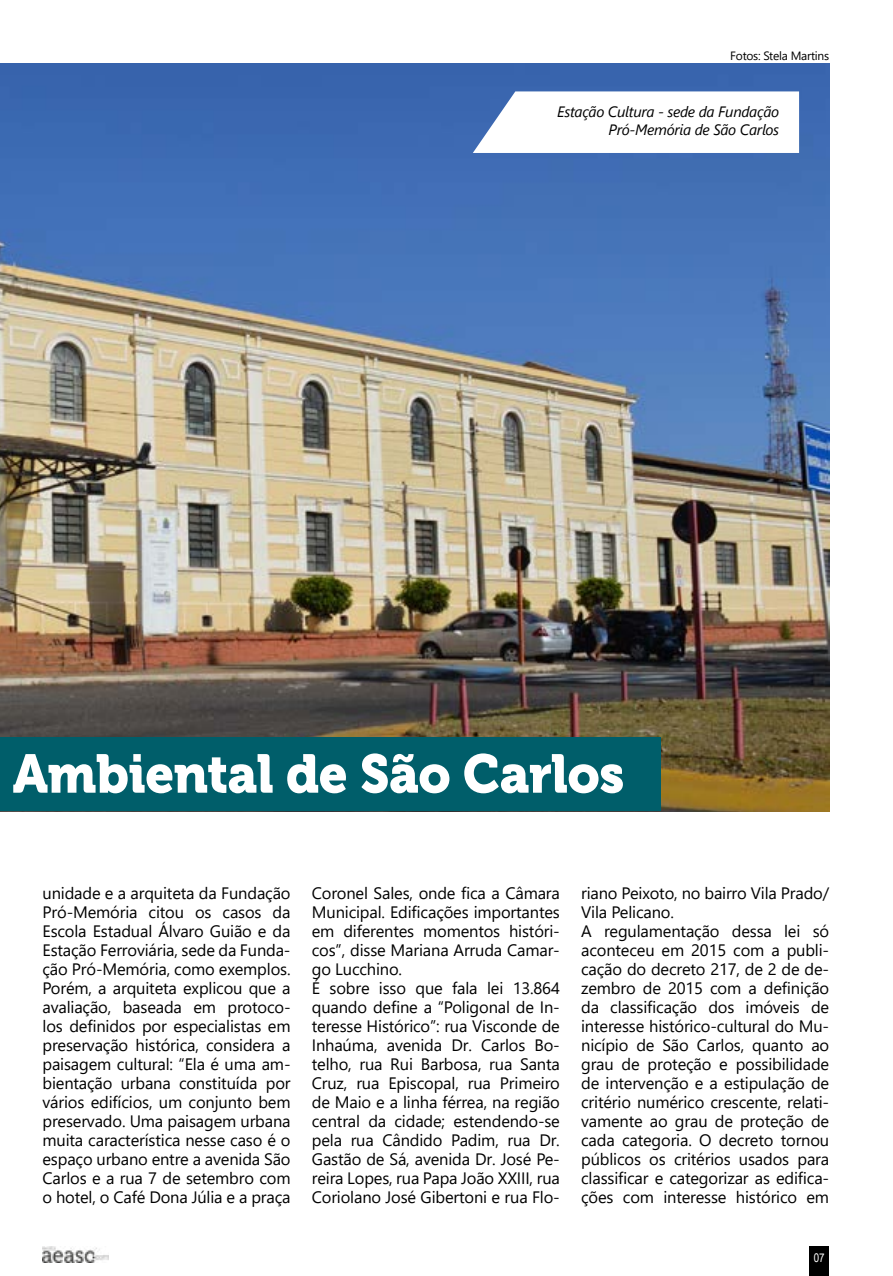
<style>
.page{position:relative;width:893px;height:1276px;background:#fff}
.page>*{position:absolute;margin:0;border:0;box-sizing:border-box;transform-origin:0 0}
.t1{font:54px "Museo 900";letter-spacing:-.01em;color:#fff;scale:.95 1}
.t2{font:16.5px/18.9px "Segoe UI";letter-spacing:-.01em;color:#000}
.t3{font:italic 15px/18px "Segoe UI";letter-spacing:-.02em;color:#000;text-align:right}
.t4{font:12px "Segoe UI";letter-spacing:-.02em;color:#000}
.t5{font:12px "Arial Narrow";color:#fff}
</style>
<div class="page">
<img style="left:0;top:64px;width:829px;height:747px">
<div style="left:809px;top:1247px;width:20px;height:29px;background:#000"></div>
<img style="left:43px;top:1247px;width:66px;height:15px">
<svg style="left:473px;top:91px;width:326px;height:62px"></svg>
<div style="left:0;top:737px;width:660px;height:74px;background:#005e6a"></div>
<p class="t4" style="left:730px;top:45px;width:100px">Fotos: Stela Martins</p>
<p class="t3" style="left:557px;top:100px;width:224px">Estação Cultura - sede da Fundação<br>Pró-Memória de São Carlos</p>
<h1 class="t1" style="left:13px;top:743px;width:645px">Ambiental de São Carlos</h1>
<p class="t2" style="left:43px;top:882px;width:250px;text-align:justify">unidade e a arquiteta da Fundação Pró-Memória citou os casos da Escola Estadual Álvaro Guião e da Estação Ferroviária, sede da Funda&shy;ção Pró-Memória, como exemplos.<br>Porém, a arquiteta explicou que a avaliação, baseada em protoco&shy;los definidos por especialistas em preservação histórica, considera a paisagem cultural: “Ela é uma am&shy;bientação urbana constituída por vários edifícios, um conjunto bem preservado. Uma paisagem urbana muita característica nesse caso é o espaço urbano entre a avenida São Carlos e a rua 7 de setembro com o hotel, o Café Dona Júlia e a praça</p>
<p class="t2" style="left:312px;top:882px;width:250px">Coronel Sales, onde fica a Câmara<br>Municipal. Edificações importantes em diferentes momentos históri&shy;cos”, disse Mariana Arruda Camar&shy;go Lucchino.<br>É sobre isso que fala lei 13.864 quando define a “Poligonal de In&shy;teresse Histórico”: rua Visconde de<br>Inhaúma, avenida Dr. Carlos Bo&shy;telho, rua Rui Barbosa, rua Santa<br>Cruz, rua Episcopal, rua Primeiro de Maio e a linha férrea, na região central da cidade; estendendo-se pela rua Cândido Padim, rua Dr.<br>Gastão de Sá, avenida Dr. José Pe&shy;reira Lopes, rua Papa João XXIII, rua<br>Coriolano José Gibertoni e rua Flo-</p>
<p class="t2" style="left:581px;top:882px;width:250px">riano Peixoto, no bairro Vila Prado/<br>Vila Pelicano.<br>A regulamentação dessa lei só aconteceu em 2015 com a publi&shy;cação do decreto 217, de 2 de de&shy;zembro de 2015 com a definição da classificação dos imóveis de interesse histórico-cultural do Mu&shy;nicípio de São Carlos, quanto ao grau de proteção e possibilidade de intervenção e a estipulação de critério numérico crescente, relati&shy;vamente ao grau de proteção de cada categoria. O decreto tornou públicos os critérios usados para classificar e categorizar as edifica&shy;ções com interesse histórico em</p>
<p class="t5" style="left:814px;top:1249px;width:12px">07</p>
</div>
